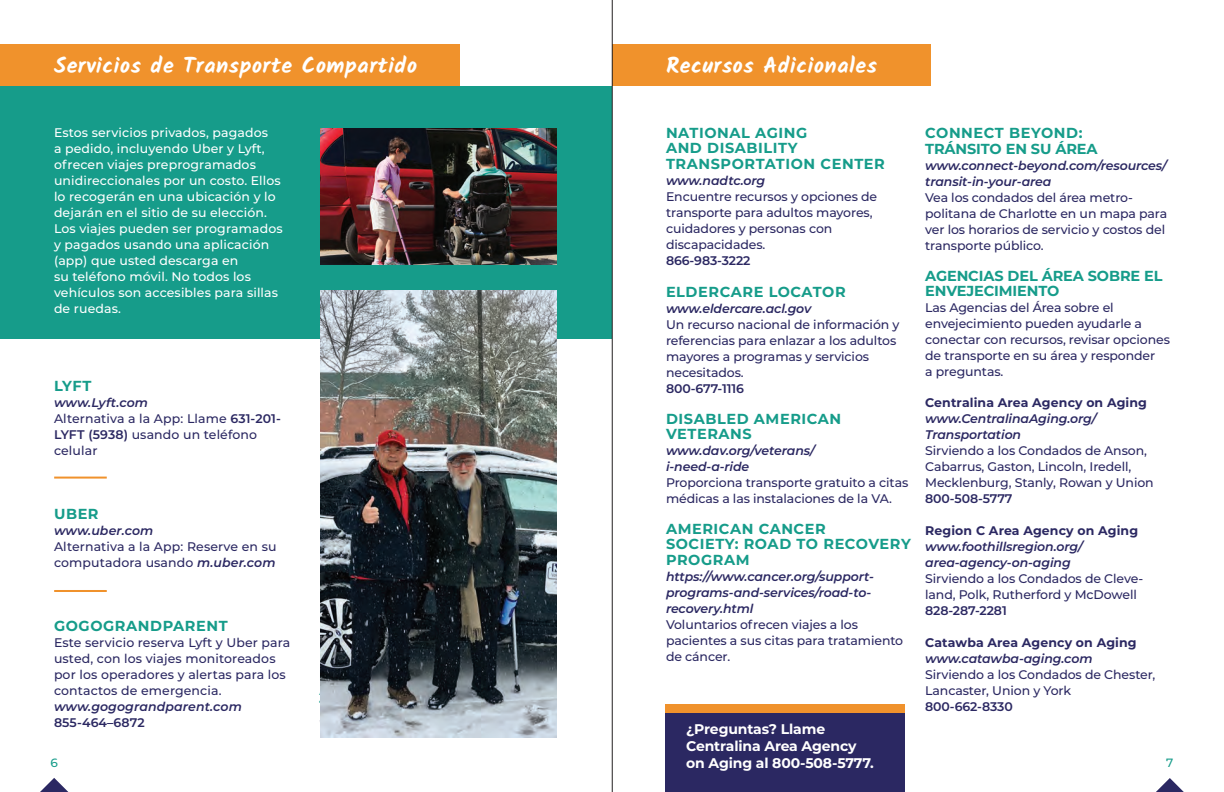
<style>
.page{position:relative;width:1224px;height:792px;background:#fff}
.page>*{position:absolute;margin:0;border:0;box-sizing:border-box;transform-origin:0 0}
.t1{font:700 22px "Kalam";letter-spacing:.025em;color:#fff}
.t2{font:700 14.5px/15.5px "Montserrat";letter-spacing:.04em;color:#169c8a}
.t3{font:700 14.5px/16px "Montserrat";letter-spacing:-.01em;color:#169c8a}
.t4{font:700 14px/17px "Montserrat";letter-spacing:-.01em;color:#fff}
.t5{font:500 12.5px/16px "Montserrat";letter-spacing:-.01em;color:#2b2862}
.t6{font:500 12.5px/16px "Montserrat";letter-spacing:.01em;color:#fff}
.t7{font:italic 600 12.5px/16px "Montserrat";letter-spacing:-.01em;color:#2b2862}
.t8{font:500 12.5px/16px "Montserrat";letter-spacing:.01em;color:#2b2862}
.t9{font:700 12.5px "Montserrat";letter-spacing:.01em;color:#2b2862}
.t10{font:600 12.5px "Montserrat";letter-spacing:-.01em;color:#2b2862}
.t11{font:italic 600 12.5px "Montserrat";letter-spacing:.01em;color:#2b2862}
.t12{font:600 12.5px "Montserrat";letter-spacing:.01em;color:#2b2862}
.t13{font:500 12px "Montserrat";color:#169c8a}
.s1{font-weight:600;font-style:italic}
.s2{font-weight:600}
</style>
<div class="page">
<div style="left:0;top:86px;width:612px;height:252px;background:#169c8a"></div>
<div style="left:0;top:44px;width:459px;height:42px;background:#f0922c"></div>
<img style="left:321px;top:291px;width:236px;height:446px">
<hr style="left:54px;top:477px;width:53px;height:2px;background:#f0922c">
<hr style="left:54px;top:590px;width:53px;height:2px;background:#f0922c">
<img style="left:321px;top:128px;width:236px;height:137px">
<div style="left:665px;top:707px;width:239px;height:85px;background:#2b2862"></div>
<div style="left:612px;top:44px;width:318px;height:42px;background:#f0922c"></div>
<div style="left:665px;top:704px;width:239px;height:9px;background:#f0922c"></div>
<hr style="left:612px;top:0;width:1px;height:792px;background:#231f20">
<svg style="left:1156px;top:778px;width:28px;height:14px"></svg>
<svg style="left:40px;top:778px;width:29px;height:14px"></svg>
<h1 class="t1" style="left:54px;top:53px;width:365px">Servicios de Transporte Compartido</h1>
<h1 class="t1" style="left:666px;top:53px;width:213px">Recursos Adicionales</h1>
<p class="t6" style="left:54px;top:124px;width:230px">Estos servicios privados, pagados<br>a pedido, incluyendo Uber y Lyft, ofrecen viajes preprogramados unidireccionales por un costo. Ellos lo recogerán en una ubicación y lo dejarán en el sitio de su elección.<br>Los viajes pueden ser programados y pagados usando una aplicación (app) que usted descarga en<br>su teléfono móvil. No todos los vehículos son accesibles para sillas de ruedas.</p>
<p class="t2" style="left:666px;top:124px;width:220px">NATIONAL AGING<br>AND DISABILITY<br>TRANSPORTATION CENTER</p>
<p class="t7" style="left:666px;top:172px;width:101px">www.nadtc.org</p>
<p class="t5" style="left:666px;top:188px;width:213px">Encuentre recursos y opciones de transporte para adultos mayores, cuidadores y personas con discapacidades.</p>
<p class="t10" style="left:666px;top:252px;width:86px">866-983-3222</p>
<p class="t2" style="left:666px;top:283px;width:181px">ELDERCARE LOCATOR</p>
<p class="t7" style="left:666px;top:300px;width:147px">www.eldercare.acl.gov</p>
<p class="t5" style="left:666px;top:316px;width:235px">Un recurso nacional de información y referencias para enlazar a los adultos mayores a programas y servicios necesitados.</p>
<p class="t10" style="left:666px;top:380px;width:79px">800-677-1116</p>
<p class="t2" style="left:666px;top:411px;width:177px;line-height:15px">DISABLED AMERICAN<br>VETERANS</p>
<p class="t7" style="left:666px;top:442px;width:150px">www.dav.org/veterans/ i-need-a-ride</p>
<p class="t5" style="left:666px;top:474px;width:244px">Proporciona transporte gratuito a citas médicas a las instalaciones de la VA.</p>
<p class="t2" style="left:666px;top:520px;width:246px">AMERICAN CANCER<br>SOCIETY: ROAD TO RECOVERY<br>PROGRAM</p>
<p class="t7" style="left:666px;top:568px;width:210px">https://www.cancer.org/support&shy;programs-and-services/road-to&shy;recovery.html</p>
<p class="t5" style="left:666px;top:616px;width:239px">Voluntarios ofrecen viajes a los pacientes a sus citas para tratamiento de cáncer.</p>
<p class="t3" style="left:925px;top:124px;width:174px">CONNECT BEYOND:<br>TRÁNSITO EN SU ÁREA</p>
<p class="t7" style="left:925px;top:157px;width:243px">www.connect-beyond.com/resources/ transit-in-your-area</p>
<p class="t5" style="left:925px;top:189px;width:244px">Vea los condados del área metro&shy;politana de Charlotte en un mapa para ver los horarios de servicio y costos del transporte público.</p>
<p class="t3" style="left:925px;top:268px;width:239px;line-height:15px">AGENCIAS DEL ÁREA SOBRE EL<br>ENVEJECIMIENTO</p>
<p class="t5" style="left:925px;top:299px;width:246px">Las Agencias del Área sobre el envejecimiento pueden ayudarle a conectar con recursos, revisar opciones de transporte en su área y responder<br>a preguntas.</p>
<p class="t9" style="left:925px;top:393px;width:223px">Centralina Area Agency on Aging</p>
<p class="t7" style="left:925px;top:410px;width:173px">www.CentralinaAging.org/<br>Transportation</p>
<p class="t5" style="left:925px;top:442px;width:230px">Sirviendo a los Condados de Anson,<br>Cabarrus, Gaston, Lincoln, Iredell,<br>Mecklenburg, Stanly, Rowan y Union</p>
<p class="t10" style="left:925px;top:490px;width:89px">800-508-5777</p>
<p class="t9" style="left:925px;top:521px;width:214px">Region C Area Agency on Aging</p>
<p class="t7" style="left:925px;top:538px;width:159px">www.foothillsregion.org/ area-agency-on-aging</p>
<p class="t5" style="left:925px;top:570px;width:219px">Sirviendo a los Condados de Cleve&shy;land, Polk, Rutherford y McDowell</p>
<p class="t10" style="left:925px;top:602px;width:83px">828-287-2281</p>
<p class="t9" style="left:925px;top:633px;width:213px">Catawba Area Agency on Aging</p>
<p class="t7" style="left:925px;top:650px;width:169px">www.catawba-aging.com</p>
<p class="t5" style="left:925px;top:666px;width:232px">Sirviendo a los Condados de Chester,<br>Lancaster, Union y York</p>
<p class="t10" style="left:925px;top:698px;width:89px">800-662-8330</p>
<p class="t2" style="left:54px;top:377px;width:39px">LYFT</p>
<p class="t8" style="left:54px;top:394px;width:228px"><span class="s1">www.Lyft.com<br></span>Alternativa a la App: Llame <span class="s2">631-201-<br>LYFT (5938)</span> usando un teléfono celular</p>
<p class="t2" style="left:54px;top:505px;width:46px">UBER</p>
<p class="t11" style="left:54px;top:522px;width:101px">www.uber.com</p>
<p class="t8" style="left:54px;top:538px;width:224px">Alternativa a la App: Reserve en su computadora usando <span class="s1">m.uber.com</span></p>
<p class="t2" style="left:54px;top:617px;width:175px">GOGOGRANDPARENT</p>
<p class="t8" style="left:54px;top:634px;width:238px">Este servicio reserva Lyft y Uber para usted, con los viajes monitoreados por los operadores y alertas para los contactos de emergencia.</p>
<p class="t11" style="left:54px;top:698px;width:189px">www.gogograndparent.com</p>
<p class="t12" style="left:54px;top:714px;width:92px">855-464–6872</p>
<p class="t4" style="left:686px;top:720px;width:189px">¿Preguntas? Llame<br>Centralina Area Agency on Aging al 800-508-5777.</p>
<p class="t13" style="left:50px;top:754px;width:9px">6</p>
<p class="t13" style="left:1166px;top:755px;width:9px">7</p>
</div>
